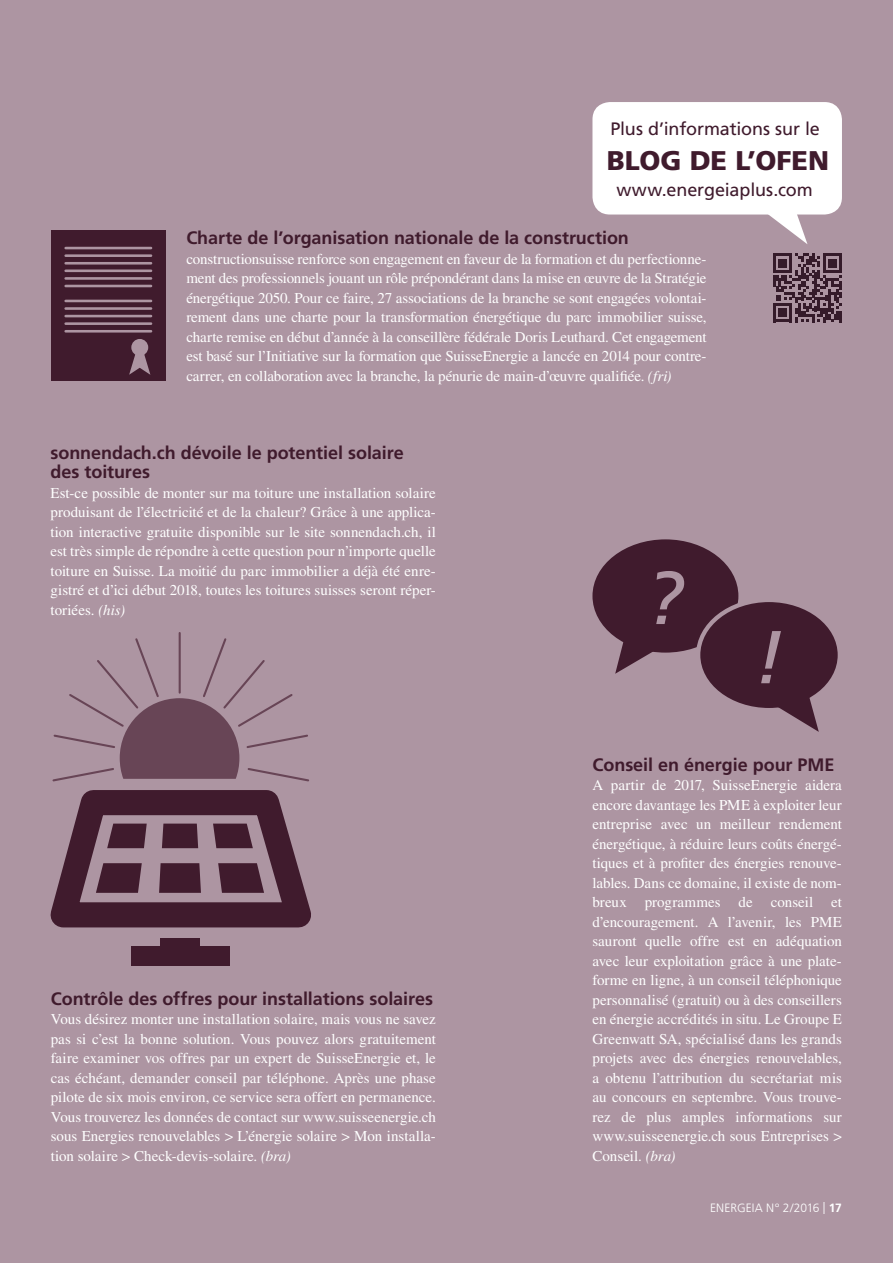
<style>
.page{position:relative;width:893px;height:1263px;background:#ad95a2}
.page>*{position:absolute;margin:0;border:0;box-sizing:border-box;transform-origin:0 0}
.t1{font:italic 74.7px "Frutiger LT Com";color:#ad95a2}
.t2{font:900 27px "Frutiger LT Com";color:#401b2d}
.t3{font:700 18px/19.5px "Frutiger LT Com";letter-spacing:-.005em;color:#401b2d}
.t4{font:18px "Frutiger LT Com";letter-spacing:-.005em;color:#401b2d}
.t5{font:15px/19.5px "Times LT Std";color:#fff;text-align:justify}
.t6{font:300 12px "Frutiger LT Com";color:#fff}
.s1{font-style:italic}
.s2{font-weight:700}
</style>
<div class="page">
<svg style="left:773px;top:253px;width:69px;height:69px"></svg>
<div style="left:592px;top:102px;width:250px;height:113px;background:#fff;border-radius:17px"></div>
<svg style="left:763px;top:214px;width:44px;height:30px"></svg>
<div style="left:51px;top:231px;width:114px;height:150px;background:#401b2d"></div>
<hr style="left:66px;top:247px;width:85px;height:2px;background:#ad95a2">
<hr style="left:66px;top:269px;width:85px;height:3px;background:#ad95a2">
<hr style="left:66px;top:254px;width:85px;height:3px;background:#ad95a2">
<hr style="left:66px;top:277px;width:85px;height:3px;background:#ad95a2">
<hr style="left:66px;top:262px;width:85px;height:3px;background:#ad95a2">
<hr style="left:66px;top:285px;width:85px;height:2px;background:#ad95a2">
<hr style="left:66px;top:300px;width:85px;height:2px;background:#ad95a2">
<hr style="left:66px;top:330px;width:85px;height:3px;background:#ad95a2">
<hr style="left:66px;top:315px;width:85px;height:2px;background:#ad95a2">
<hr style="left:66px;top:307px;width:85px;height:3px;background:#ad95a2">
<hr style="left:66px;top:322px;width:85px;height:3px;background:#ad95a2">
<div style="left:131px;top:339px;width:17px;height:17px;background:#ad95a2;border-radius:50%"></div>
<svg style="left:129px;top:346px;width:21px;height:29px"></svg>
<svg style="left:50px;top:790px;width:261px;height:138px"></svg>
<svg style="left:107px;top:823px;width:40px;height:25px"></svg>
<svg style="left:96px;top:863px;width:46px;height:30px"></svg>
<svg style="left:162px;top:823px;width:36px;height:25px"></svg>
<svg style="left:159px;top:863px;width:42px;height:30px"></svg>
<svg style="left:218px;top:863px;width:46px;height:30px"></svg>
<svg style="left:213px;top:823px;width:40px;height:25px"></svg>
<div style="left:160px;top:938px;width:40px;height:10px;background:#401b2d"></div>
<div style="left:131px;top:946px;width:98px;height:20px;background:#401b2d"></div>
<hr style="left:179px;top:633px;width:2px;height:60px;background:#684556">
<svg style="left:52px;top:637px;width:257px;height:145px"></svg>
<div style="left:592px;top:539px;width:146px;height:114px;background:#401b2d;border-radius:50%"></div>
<div style="left:698px;top:600px;width:142px;height:110px;background:#401b2d;border-radius:50%"></div>
<div style="left:696px;top:598px;width:146px;height:114px;border:4px solid #ad95a2;border-radius:50%"></div>
<svg style="left:615px;top:637px;width:39px;height:37px"></svg>
<svg style="left:777px;top:691px;width:42px;height:41px"></svg>
<p class="t4" style="left:610px;top:118px;width:211px">Plus d’informations sur le</p>
<h2 class="t2" style="left:607px;top:144px;width:220px">Blog de L’OFEN</h2>
<p class="t4" style="left:616px;top:179px;width:198px">www.energeiaplus.com</p>
<p class="t3" style="left:186px;top:228px;width:444px">Charte de l’organisation nationale de la construction</p>
<p class="t5" style="left:186px;top:249px;width:522px">constructionsuisse renforce son engagement en faveur de la formation et du perfectionne&shy;ment des professionnels jouant un rôle prépondérant dans la mise en œuvre de la Stratégie énergétique 2050. Pour ce faire, 27 associations de la branche se sont engagées volontai&shy;rement dans une charte pour la transformation énergétique du parc immobilier suisse, charte remise en début d’année à la conseillère fédérale Doris Leuthard. Cet engagement est basé sur l’Initiative sur la formation que SuisseEnergie a lancée en 2014 pour contre&shy;carrer, en collaboration avec la branche, la pénurie de main-d’œuvre qualifiée. <span class="s1">(fri)</span></p>
<p class="t3" style="left:51px;top:443px;width:355px">sonnendach.ch dévoile le potentiel solaire des toitures</p>
<p class="t5" style="left:51px;top:483px;width:387px">Est-ce possible de monter sur ma toiture une installation solaire produisant de l’électricité et de la chaleur? Grâce à une applica&shy;tion interactive gratuite disponible sur le site sonnendach.ch, il est très simple de répondre à cette question pour n’importe quelle toiture en Suisse. La moitié du parc immobilier a déjà été enre&shy;gistré et d’ici début 2018, toutes les toitures suisses seront réper&shy;toriées. <span class="s1">(his)</span></p>
<p class="t3" style="left:51px;top:989px;width:384px">Contrôle des offres pour installations solaires</p>
<p class="t5" style="left:51px;top:1009px;width:387px">Vous désirez monter une installation solaire, mais vous ne savez pas si c’est la bonne solution. Vous pouvez alors gratuitement faire examiner vos offres par un expert de SuisseEnergie et, le cas échéant, demander conseil par téléphone. Après une phase pilote de six mois environ, ce service sera offert en permanence.<br>Vous trouverez les données de contact sur www.suisseenergie.ch sous Energies renouvelables &gt; L’énergie solaire &gt; Mon installa&shy;tion solaire &gt; Check-devis-solaire. <span class="s1">(bra)</span></p>
<h1 class="t1" style="left:645px;top:554px;width:39px">?</h1>
<h1 class="t1" style="left:754px;top:613px;width:31px">!</h1>
<p class="t3" style="left:592px;top:755px;width:244px">Conseil en énergie pour PME</p>
<p class="t5" style="left:592px;top:775px;width:251px">A partir de 2017, SuisseEnergie aidera encore davantage les PME à exploiter leur entreprise avec un meilleur rendement énergétique, à réduire leurs coûts énergé&shy;tiques et à profiter des énergies renouve&shy;lables. Dans ce domaine, il existe de nom&shy;breux programmes de conseil et d’encouragement. A l’avenir, les PME sauront quelle offre est en adéquation avec leur exploitation grâce à une plate&shy;forme en ligne, à un conseil téléphonique personnalisé (gratuit) ou à des conseillers en énergie accrédités in situ. Le Groupe E Greenwatt SA, spécialisé dans les grands projets avec des énergies renouvelables, a obtenu l’attribution du secrétariat mis au concours en septembre. Vous trouve&shy;rez de plus amples informations sur www.suisseenergie.ch sous Entreprises &gt; Conseil. <span class="s1">(bra)</span></p>
<p class="t6" style="left:710px;top:1201px;width:133px">ENERGEIA N° 2/2016 | <span class="s2">17</span></p>
</div>
